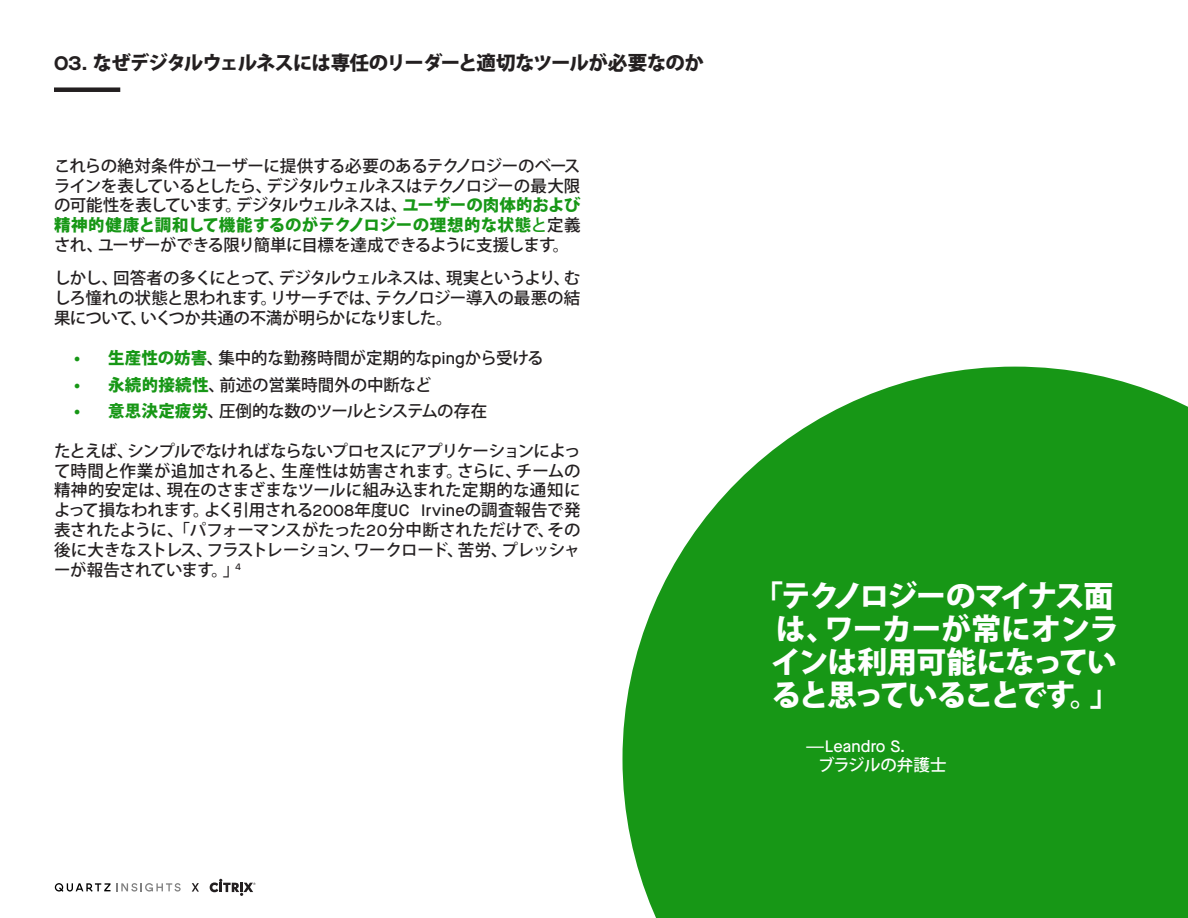
<style>
.page{position:relative;width:1188px;height:918px;background:#fff}
.page>*{position:absolute;margin:0;border:0;box-sizing:border-box;transform-origin:0 0}
.t1{font:800 30px/33px "Koz Go Pro";letter-spacing:-.045em;color:#fff}
.t2{font:800 19.5px "Koz Go Pro";letter-spacing:-.05em;color:#231f20}
.t3{font:500 16.5px/19.8px "Koz Go Pro";letter-spacing:-.03em;color:#231f20;text-align:justify}
.t4{font:500 16.5px "Koz Go Pro";letter-spacing:-.06em;color:#231f20}
.t5{font:500 16.5px "Koz Go Pro";letter-spacing:-.01em;color:#231f20}
.t6{font:500 16.5px "Maison Neue";letter-spacing:.005em;color:#fff}
.t7{font:500 16.5px "Koz Go Pro";letter-spacing:-.01em;color:#fff}
.s1{font-family:"Maison Neue Extended";font-weight:700}
.s2{font-weight:800;color:#179716}
.s3{color:#179716}
.s4{font-family:"Maison Neue"}
.s5{font-family:"Koz Go Pro"}
</style>
<div class="page">
<svg style="left:117px;top:883px;width:64px;height:9px"></svg>
<svg style="left:55px;top:883px;width:56px;height:9px"></svg>
<svg style="left:192px;top:883px;width:7px;height:9px"></svg>
<svg style="left:210px;top:879px;width:46px;height:17px"></svg>
<div style="left:54px;top:87px;width:66px;height:5px;background:#231f20"></div>
<svg style="left:622px;top:367px;width:566px;height:551px;fill:#179716"></svg>
<p class="t2" style="left:54px;top:50px;width:651px"><span class="s1">03.</span> なぜデジタルウェルネスには専任のリーダーと適切なツールが必要なのか</p>
<p class="t3" style="left:54px;top:157px;width:528px">これらの絶対条件がユーザーに提供する必要のあるテクノロジーのベースラインを表しているとしたら、デジタルウェルネスはテクノロジーの最大限の可能性を表しています。デジタルウェルネスは、<span class="s2">ユーザーの肉体的および精神的健康と調和して機能するのがテクノロジーの理想的な状態</span><span class="s3">と</span>定義され、ユーザーができる限り簡単に目標を達成できるように支援します。</p>
<p class="t3" style="left:54px;top:269px;width:528px">しかし、回答者の多くにとって、デジタルウェルネスは、現実というより、むしろ憧れの状態と思われます。リサーチでは、テクノロジー導入の最悪の結果について、いくつか共通の不満が明らかになりました。</p>
<p class="t3" style="left:74px;top:349px;width:471px"><span class="s2">• 生産性の妨害</span>、集中的な勤務時間が定期的な<span class="s4">ping</span>から受ける</p>
<p class="t5" style="left:74px;top:374px;width:359px"><span class="s2">• 永続的接続性</span>、前述の営業時間外の中断など</p>
<p class="t4" style="left:74px;top:400px;width:414px"><span class="s2">• 意思決定疲労</span>、圧倒的な数のツールとシステムの存在</p>
<p class="t3" style="left:54px;top:442px;width:528px">たとえば、シンプルでなければならないプロセスにアプリケーションによって時間と作業が追加されると、生産性は妨害されます。さらに、チームの精神的安定は、現在のさまざまなツールに組み込まれた定期的な通知によって損なわれます。よく引用される<span class="s4">2008</span>年度<span class="s4">UC Irvine</span>の調査報告で発表されたように、「パフォーマンスがたった<span class="s4">20</span>分中断されただけで、その後に大きなストレス、フラストレーション、ワークロード、苦労、プレッシャーが報告されています。」<sup>4</sup></p>
<p class="t1" style="left:771px;top:581px;width:350px;text-indent:-18px">「テクノロジーのマイナス面は、ワーカーが常にオンラインは利用可能になっていると思っていることです。」</p>
<p class="t6" style="left:806px;top:735px;width:101px"><span class="s5">—</span>Leandro S.</p>
<p class="t7" style="left:818px;top:755px;width:130px">ブラジルの弁護士</p>
</div>
